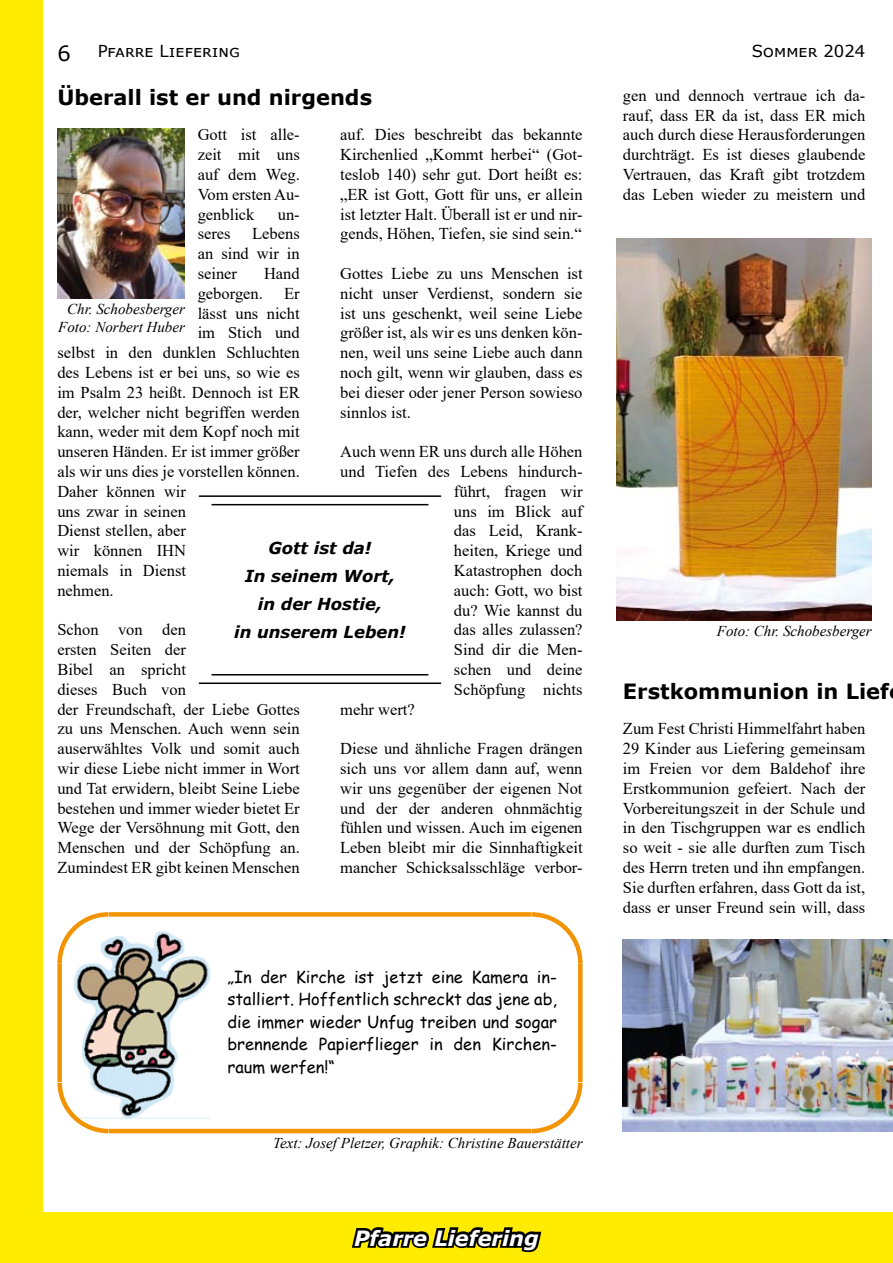
<style>
.page{position:relative;width:893px;height:1263px;background:#fff}
.page>*{position:absolute;margin:0;border:0;box-sizing:border-box;transform-origin:0 0}
.t1{font:700 21px "Verdana";color:#000}
.t2{font:italic 700 21px "Verdana";color:#fff}
.t3{font:16.5px/19.8px "Times New Roman";color:#000;text-align:justify}
.t4{font:16.5px/22.5px "Comic Sans MS";color:#000;text-align:justify}
.t5{font:italic 700 16.5px/28.3px "Verdana";color:#000;text-align:center}
.t6{font:16.5px "Verdana";color:#000}
.t7{font:italic 15px/18px "Times New Roman";color:#000;text-align:center}
</style>
<div class="page">
<div style="left:0;top:1212px;width:893px;height:51px;background:#ffec00"></div>
<svg style="left:351px;top:1227px;width:191px;height:26px"></svg>
<div style="left:0;top:0;width:43px;height:1212px;background:#ffec00"></div>
<img style="left:70px;top:925px;width:19px;height:195px">
<div style="left:108px;top:912px;width:423px;height:5px;background:#f29402"></div>
<hr style="left:108px;top:1129px;width:423px;height:4px;background:#f29402">
<div style="left:57px;top:963px;width:5px;height:119px;background:#f29402"></div>
<img style="left:89px;top:931px;width:121px;height:188px">
<img style="left:70px;top:944px;width:141px;height:138px">
<div style="left:578px;top:963px;width:5px;height:119px;background:#f29402"></div>
<img style="left:57px;top:129px;width:128px;height:170px">
<img style="left:617px;top:238px;width:255px;height:383px">
<hr style="left:199px;top:495px;width:242px;height:2px;background:#000">
<hr style="left:199px;top:682px;width:242px;height:2px;background:#000">
<hr style="left:212px;top:504px;width:216px;height:1px;background:#000">
<hr style="left:212px;top:674px;width:216px;height:1px;background:#000">
<img style="left:623px;top:940px;width:270px;height:191px">
<p class="t6" style="left:98px;top:40px;width:144px">Pfarre Liefering</p>
<p class="t6" style="left:752px;top:40px;width:115px">Sommer 2024</p>
<p class="t1" style="left:57px;top:83px;width:316px">Überall ist er und nirgends</p>
<p class="t3" style="left:198px;top:124px;width:104px">Gott ist alle&shy;zeit mit uns auf dem Weg.<br>Vom ersten Au&shy;genblick</p>
<p class="t3" style="left:340px;top:124px;width:244px">auf. Dies beschreibt das bekannte Kirchenlied „Kommt herbei“ (Got&shy;teslob 140) sehr gut. Dort heißt es: „ER ist Gott, Gott für uns, er allein ist letzter Halt. Überall ist er und nir&shy;gends, Höhen, Tiefen, sie sind sein.“</p>
<p class="t3" style="left:340px;top:263px;width:244px">Gottes Liebe zu uns Menschen ist nicht unser Verdienst, sondern sie ist uns geschenkt, weil seine Liebe größer ist, als wir es uns denken kön&shy;nen, weil uns seine Liebe auch dann noch gilt, wenn wir glauben, dass es bei dieser oder jener Person sowieso sinnlos ist.</p>
<p class="t3" style="left:340px;top:441px;width:244px">Auch wenn ER uns durch alle Höhen</p>
<p class="t3" style="left:340px;top:461px;width:244px">und Tiefen des Lebens hindurch-</p>
<p class="t3" style="left:454px;top:481px;width:130px">führt, fragen wir</p>
<p class="t3" style="left:454px;top:501px;width:130px">uns im Blick auf</p>
<p class="t3" style="left:454px;top:520px;width:130px">das Leid, Krank-</p>
<p class="t3" style="left:454px;top:540px;width:130px">heiten, Kriege und</p>
<p class="t3" style="left:454px;top:560px;width:130px">Katastrophen doch</p>
<p class="t3" style="left:454px;top:580px;width:130px">auch: Gott, wo bist</p>
<p class="t3" style="left:454px;top:600px;width:130px">du? Wie kannst du</p>
<p class="t3" style="left:454px;top:619px;width:130px">das alles zulassen?</p>
<p class="t3" style="left:454px;top:639px;width:130px">Sind dir die Men-</p>
<p class="t3" style="left:454px;top:659px;width:130px">schen und deine</p>
<p class="t3" style="left:454px;top:679px;width:130px">Schöpfung nichts</p>
<p class="t3" style="left:340px;top:699px;width:76px">mehr wert?</p>
<p class="t3" style="left:340px;top:738px;width:244px">Diese und ähnliche Fragen drängen sich uns vor allem dann auf, wenn wir uns gegenüber der eigenen Not und der der anderen ohnmächtig fühlen und wissen. Auch im eigenen Leben bleibt mir die Sinnhaftigkeit mancher Schicksalsschläge verbor-</p>
<p class="t3" style="left:278px;top:204px;width:23px">un-</p>
<p class="t3" style="left:198px;top:223px;width:104px;text-indent:54px">Lebens an sind wir in seiner</p>
<p class="t3" style="left:198px;top:223px;width:34px">seres</p>
<p class="t3" style="left:264px;top:263px;width:37px">Hand</p>
<p class="t3" style="left:198px;top:283px;width:67px">geborgen.</p>
<p class="t3" style="left:284px;top:283px;width:17px">Er</p>
<p class="t3" style="left:198px;top:303px;width:104px">lässt uns nicht</p>
<p class="t3" style="left:198px;top:322px;width:104px">im Stich und</p>
<p class="t3" style="left:57px;top:342px;width:244px">selbst in den dunklen Schluchten</p>
<p class="t3" style="left:57px;top:362px;width:244px">des Lebens ist er bei uns, so wie es</p>
<p class="t3" style="left:57px;top:382px;width:244px">im Psalm 23 heißt. Dennoch ist ER</p>
<p class="t3" style="left:57px;top:402px;width:244px">der, welcher nicht begriffen werden</p>
<p class="t3" style="left:57px;top:421px;width:244px">kann, weder mit dem Kopf noch mit</p>
<p class="t3" style="left:57px;top:441px;width:244px">unseren Händen. Er ist immer größer</p>
<p class="t3" style="left:57px;top:461px;width:244px">als wir uns dies je vorstellen können.</p>
<p class="t3" style="left:57px;top:481px;width:130px">Daher können wir</p>
<p class="t3" style="left:57px;top:501px;width:130px">uns zwar in seinen</p>
<p class="t3" style="left:57px;top:520px;width:130px">Dienst stellen, aber</p>
<p class="t3" style="left:57px;top:540px;width:130px">wir können IHN</p>
<p class="t3" style="left:57px;top:560px;width:130px">niemals in Dienst</p>
<p class="t3" style="left:57px;top:580px;width:58px">nehmen.</p>
<p class="t3" style="left:57px;top:619px;width:244px;text-align:left">Schon von den<br>ersten Seiten der<br>Bibel an spricht<br>dieses Buch von<br>der Freundschaft, der Liebe Gottes zu uns Menschen. Auch wenn sein auserwähltes Volk und somit auch wir diese Liebe nicht immer in Wort und Tat erwidern, bleibt Seine Liebe bestehen und immer wieder bietet Er<br>Wege der Versöhnung mit Gott, den<br>Menschen und der Schöpfung an.<br>Zumindest ER gibt keinen Menschen</p>
<p class="t7" style="left:58px;top:299px;width:128px">Chr. Schobesberger<br>Foto: Norbert Huber</p>
<p class="t5" style="left:234px;top:533px;width:173px">Gott ist da!<br>In seinem Wort,<br>in der Hostie,<br>in unserem Leben!</p>
<p class="t4" style="left:227px;top:965px;width:331px">„In der Kirche ist jetzt eine Kamera in&shy;stalliert. Hoffentlich schreckt das jene ab, die immer wieder Unfug treiben und sogar brennende Papierflieger in den Kirchen&shy;raum werfen!“</p>
<p class="t7" style="left:273px;top:1133px;width:311px">Text: Josef Pletzer, Graphik: Christine Bauerstätter</p>
<p class="t2" style="left:354px;top:1223px;width:186px">Pfarre Liefering</p>
<p class="t3" style="left:623px;top:85px;width:244px">gen und dennoch vertraue ich da&shy;rauf, dass ER da ist, dass ER mich auch durch diese Herausforderungen durchträgt. Es ist dieses glaubende Vertrauen, das Kraft gibt trotzdem das Leben wieder zu meistern und</p>
<p class="t7" style="left:717px;top:621px;width:156px">Foto: Chr. Schobesberger</p>
<p class="t1" style="left:623px;top:677px;width:268px">Erstkommunion in Lief</p>
<p class="t3" style="left:623px;top:718px;width:244px">Zum Fest Christi Himmelfahrt haben 29 Kinder aus Liefering gemeinsam im Freien vor dem Baldehof ihre Erstkommunion gefeiert. Nach der Vorbereitungszeit in der Schule und in den Tischgruppen war es endlich so weit - sie alle durften zum Tisch des Herrn treten und ihn empfangen.<br>Sie durften erfahren, dass Gott da ist, dass er unser Freund sein will, dass</p>
</div>
